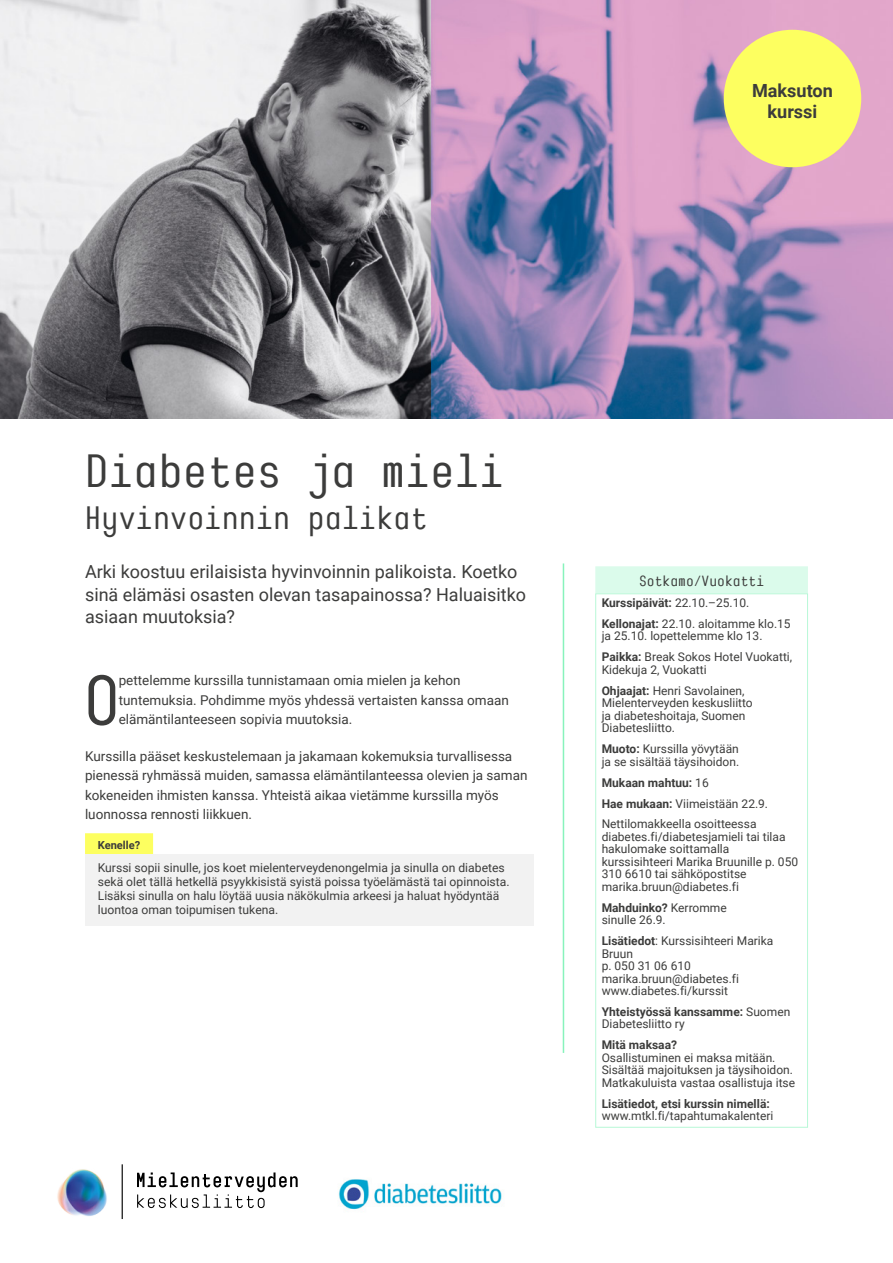
<style>
.page{position:relative;width:893px;height:1263px;background:#fff}
.page>*{position:absolute;margin:0;border:0;box-sizing:border-box;transform-origin:0 0}
.t1{font:500 70.65px "Karben 205 Mono";color:#3c3c3b}
.t2{font:500 47.4px "Karben 205 Mono";letter-spacing:.045em;color:#3c3c3b}
.t3{font:500 33px "Karben 205 Mono";letter-spacing:.045em;color:#3c3c3b}
.t4{font:700 18.15px/21.3px "Roboto";color:#3c3c3b;text-align:center}
.t5{font:18px/22.5px "Roboto";color:#3c3c3b}
.t6{font:500 15px "Karben 205 Mono";letter-spacing:.045em;color:#3c3c3b}
.t7{font:13.5px/19.5px "Roboto";color:#3c3c3b}
.t8{font:12.15px/14.2px "Roboto";color:#3c3c3b}
.t9{font:12px/12.5px "Roboto";color:#3c3c3b}
.t10{font:700 12px/12.5px "Roboto";color:#3c3c3b}
.t11{font:700 11.1px "Roboto";color:#3c3c3b}
.s1{font-weight:700}
.s2{font-weight:400}
</style>
<div class="page">
<hr style="left:122px;top:1164px;width:1px;height:55px;background:#000">
<svg style="left:137px;top:1172px;width:161px;height:37px"></svg>
<img style="left:57px;top:1169px;width:50px;height:47px">
<img style="left:0;top:0;width:893px;height:418px">
<hr style="left:563px;top:563px;width:1px;height:490px;background:#88f3bc">
<div style="left:595px;top:566px;width:213px;height:27px;background:#dbfbeb"></div>
<div style="left:595px;top:593px;width:213px;height:535px;border:1px solid #b8f8d7"></div>
<div style="left:85px;top:833px;width:68px;height:24px;background:#fdff60"></div>
<div style="left:85px;top:854px;width:449px;height:72px;background:#f2f2f2"></div>
<div style="left:724px;top:30px;width:137px;height:137px;background:#fdff60;border-radius:50%"></div>
<img style="left:338px;top:1179px;width:164px;height:31px">
<h3 class="t4" style="left:752px;top:79px;width:82px">Maksuton kurssi</h3>
<h2 class="t2" style="left:85px;top:444px;width:420px">Diabetes ja mieli</h2>
<h3 class="t3" style="left:85px;top:499px;width:343px">Hyvinvoinnin palikat</h3>
<h3 class="t5" style="left:85px;top:560px;width:443px">Arki koostuu erilaisista hyvinvoinnin palikoista. Koetko sinä elämäsi osasten olevan tasapainossa? Haluaisitko asiaan muutoksia?</h3>
<h1 class="t1" style="left:85px;top:661px;width:35px">O</h1>
<p class="t7" style="left:119px;top:670px;width:392px">pettelemme kurssilla tunnistamaan omia mielen ja kehon tuntemuksia. Pohdimme myös yhdessä vertaisten kanssa omaan elämäntilanteeseen sopivia muutoksia.</p>
<p class="t7" style="left:85px;top:746px;width:444px">Kurssilla pääset keskustelemaan ja jakamaan kokemuksia turvallisessa pienessä ryhmässä muiden, samassa elämäntilanteessa olevien ja saman kokeneiden ihmisten kanssa. Yhteistä aikaa vietämme kurssilla myös luonnossa rennosti liikkuen.</p>
<p class="t11" style="left:98px;top:837px;width:44px">Kenelle?</p>
<p class="t8" style="left:98px;top:860px;width:413px">Kurssi sopii sinulle, jos koet mielenterveydenongelmia ja sinulla on diabetes sekä olet tällä hetkellä psyykkisistä syistä poissa työelämästä tai opinnoista.<br>Lisäksi sinulla on halu löytää uusia näkökulmia arkeesi ja haluat hyödyntää luontoa oman toipumisen tukena.</p>
<p class="t6" style="left:639px;top:573px;width:126px">Sotkamo/Vuokatti</p>
<p class="t9" style="left:602px;top:592px;width:190px;line-height:21px"><span class="s1">Kurssipäivät:</span> 22.10.–25.10.<br><span class="s1">Kellonajat:</span> 22.10. aloitamme klo.15</p>
<p class="t9" style="left:602px;top:625px;width:192px;line-height:21px">ja 25.10. lopettelemme klo 13.<br><span class="s1">Paikka:</span> Break Sokos Hotel Vuokatti,</p>
<p class="t9" style="left:602px;top:659px;width:144px;line-height:21px">Kidekuja 2, Vuokatti<br><span class="s1">Ohjaajat:</span> Henri Savolainen,</p>
<p class="t9" style="left:602px;top:696px;width:153px">Mielenterveyden keskusliitto ja diabeteshoitaja, Suomen<br>Diabetesliitto.</p>
<p class="t9" style="left:602px;top:742px;width:139px"><span class="s1">Muoto:</span> Kurssilla yövytään ja se sisältää täysihoidon.</p>
<p class="t9" style="left:602px;top:771px;width:168px;line-height:21px"><span class="s1">Mukaan mahtuu:</span> 16<br><span class="s1">Hae mukaan:</span> Viimeistään 22.9.<br>Nettilomakkeella osoitteessa</p>
<p class="t9" style="left:602px;top:830px;width:198px">diabetes.fi/diabetesjamieli tai tilaa hakulomake soittamalla kurssisihteeri Marika Bruunille p. 050<br>310 6610 tai sähköpostitse marika.bruun@diabetes.fi</p>
<p class="t9" style="left:602px;top:901px;width:127px"><span class="s1">Mahduinko?</span> Kerromme sinulle 26.9.</p>
<p class="t9" style="left:602px;top:934px;width:173px"><span class="s1">Lisätiedot</span>: Kurssisihteeri Marika<br>Bruun<br>p. 050 31 06 610 marika.bruun@diabetes.fi www.diabetes.fi/kurssit</p>
<p class="t10" style="left:602px;top:1005px;width:190px">Yhteistyössä kanssamme: <span class="s2">Suomen<br>Diabetesliitto ry</span></p>
<p class="t10" style="left:602px;top:1038px;width:77px">Mitä maksaa?</p>
<p class="t9" style="left:602px;top:1051px;width:195px">Osallistuminen ei maksa mitään.<br>Sisältää majoituksen ja täysihoidon.<br>Matkakuluista vastaa osallistuja itse</p>
<p class="t10" style="left:602px;top:1097px;width:170px">Lisätiedot, etsi kurssin nimellä:</p>
<p class="t9" style="left:602px;top:1109px;width:173px">www.mtkl.fi/tapahtumakalenteri</p>
</div>
